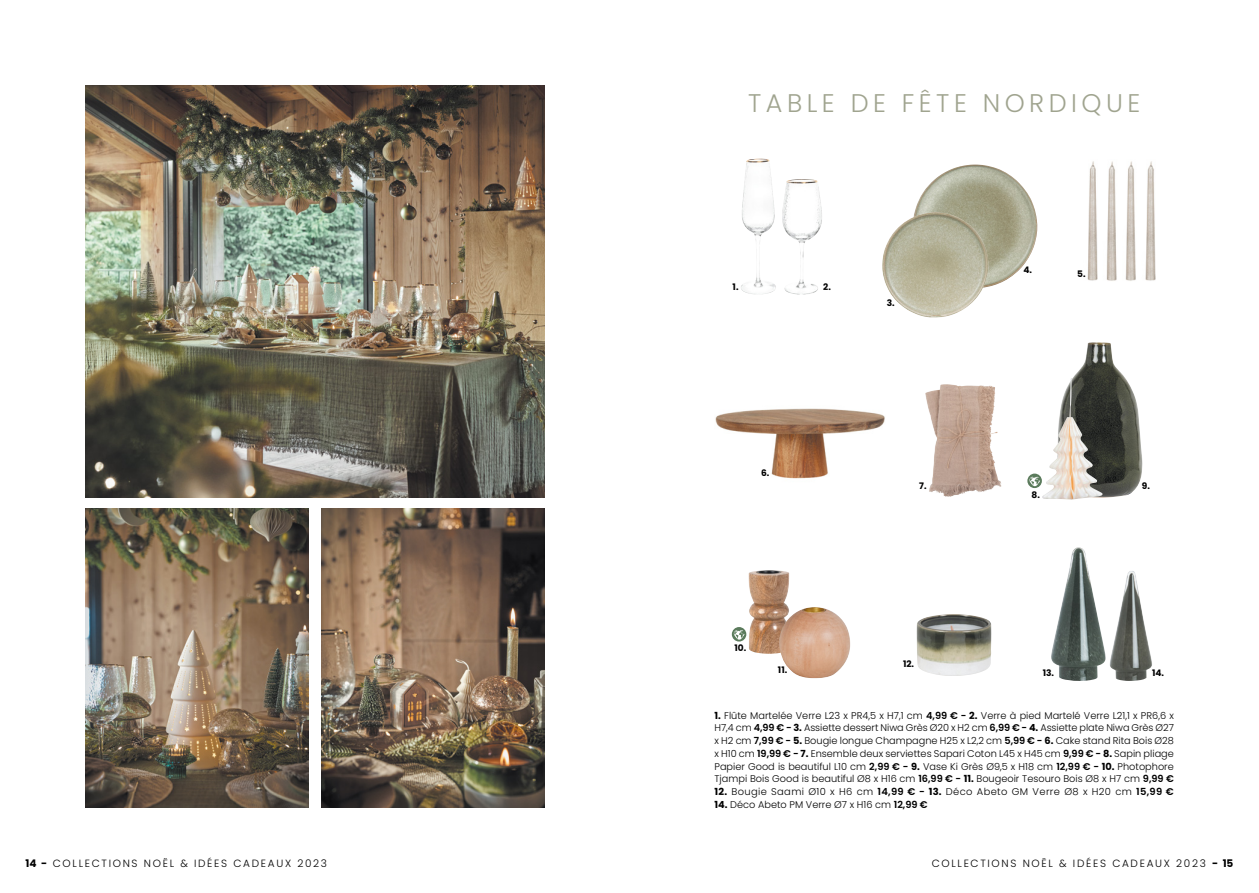
<style>
.page{position:relative;width:1259px;height:893px;background:#fff}
.page>*{position:absolute;margin:0;border:0;box-sizing:border-box;transform-origin:0 0}
.t1{font:300 25.5px "Poppins";letter-spacing:.175em;color:#a0a48f}
.t2{font:300 10.5px "Poppins";letter-spacing:.16em;color:#000}
.t3{font:300 9.75px/12.8px "Poppins";color:#000;text-align:justify}
.t4{font:300 9.75px "Poppins";letter-spacing:.035em;color:#000}
.t5{font:700 9px "Poppins";color:#000}
.s1{font-weight:700}
.s2{font-weight:600}
</style>
<div class="page">
<img style="left:715px;top:408px;width:170px;height:71px">
<img style="left:914px;top:165px;width:124px;height:122px">
<img style="left:1087px;top:161px;width:69px;height:120px">
<img style="left:882px;top:212px;width:107px;height:105px">
<img style="left:1073px;top:342px;width:70px;height:156px">
<img style="left:925px;top:385px;width:16px;height:108px">
<img style="left:741px;top:160px;width:35px;height:135px">
<img style="left:748px;top:570px;width:41px;height:84px">
<img style="left:85px;top:509px;width:223px;height:299px">
<img style="left:1041px;top:378px;width:61px;height:122px">
<img style="left:777px;top:607px;width:74px;height:71px">
<img style="left:782px;top:179px;width:40px;height:116px">
<img style="left:321px;top:509px;width:223px;height:299px">
<img style="left:85px;top:85px;width:459px;height:412px">
<img style="left:916px;top:614px;width:75px;height:62px">
<img style="left:1051px;top:547px;width:54px;height:134px">
<img style="left:1109px;top:571px;width:43px;height:110px">
<svg style="left:1027px;top:474px;width:15px;height:14px"></svg>
<svg style="left:1029px;top:477px;width:11px;height:9px"></svg>
<div style="left:732px;top:627px;width:14px;height:14px;background:#5b7b5c;border-radius:50%"></div>
<svg style="left:734px;top:630px;width:10px;height:10px"></svg>
<p class="t1" style="left:748px;top:88px;width:393px">TABLE DE FÊTE NORDIQUE</p>
<p class="t5" style="left:732px;top:282px;width:7px">1.</p>
<p class="t5" style="left:823px;top:282px;width:9px">2.</p>
<p class="t5" style="left:887px;top:298px;width:9px">3.</p>
<p class="t5" style="left:761px;top:467px;width:10px">6.</p>
<p class="t5" style="left:734px;top:643px;width:13px">10.</p>
<p class="t5" style="left:778px;top:665px;width:11px">11.</p>
<p class="t5" style="left:919px;top:481px;width:9px">7.</p>
<p class="t5" style="left:903px;top:659px;width:13px">12.</p>
<p class="t5" style="left:1023px;top:265px;width:10px">4.</p>
<p class="t5" style="left:1077px;top:269px;width:10px">5.</p>
<p class="t5" style="left:1031px;top:490px;width:10px">8.</p>
<p class="t5" style="left:1142px;top:481px;width:10px">9.</p>
<p class="t5" style="left:1042px;top:668px;width:13px">13.</p>
<p class="t5" style="left:1152px;top:668px;width:14px">14.</p>
<p class="t3" style="left:714px;top:709px;width:461px"><span class="s1">1.</span> Flûte Martelée Verre L23 x PR4,5 x H7,1 cm <span class="s2">4,99 € -</span> <span class="s1">2.</span> Verre à pied Martelé Verre L21,1 x PR6,6 x H7,4 cm <span class="s2">4,99 € -</span> <span class="s1">3.</span> Assiette dessert Niwa Grès Ø20 x H2 cm <span class="s2">6,99 € -</span> <span class="s1">4.</span> Assiette plate Niwa Grès Ø27 x H2 cm <span class="s2">7,99 € -</span> <span class="s1">5.</span> Bougie longue Champagne H25 x L2,2 cm <span class="s2">5,99 € -</span> <span class="s1">6.</span> Cake stand Rita Bois Ø28 x H10 cm <span class="s2">19,99 € -</span> <span class="s1">7.</span> Ensemble deux serviettes Sapari Coton L45 x H45 cm <span class="s2">9,99 € -</span> <span class="s1">8.</span> Sapin pliage Papier Good is beautiful L10 cm <span class="s2">2,99 € -</span> <span class="s1">9.</span> Vase Ki Grès Ø9,5 x H18 cm <span class="s2">12,99 € -</span> <span class="s1">10.</span> Photophore Tjampi Bois Good is beautiful Ø8 x H16 cm <span class="s2">16,99 € -</span> <span class="s1">11.</span> Bougeoir Tesouro Bois Ø8 x H7 cm <span class="s2">9,99 €</span></p>
<p class="t4" style="left:714px;top:786px;width:461px"><span class="s1">12.</span> Bougie Saami Ø10 x H6 cm <span class="s2">14,99 € -</span> <span class="s1">13.</span> Déco Abeto GM Verre Ø8 x H20 cm <span class="s2">15,99 €</span></p>
<p class="t3" style="left:714px;top:798px;width:215px"><span class="s1">14.</span> Déco Abeto PM Verre Ø7 x H16 cm <span class="s2">12,99 €</span></p>
<p class="t2" style="left:26px;top:858px;width:303px"><span class="s1">14 -</span> COLLECTIONS NOËL &amp; IDÉES CADEAUX 2023</p>
<p class="t2" style="left:931px;top:858px;width:303px">COLLECTIONS NOËL &amp; IDÉES CADEAUX 2023 <span class="s1">- 15</span></p>
</div>
